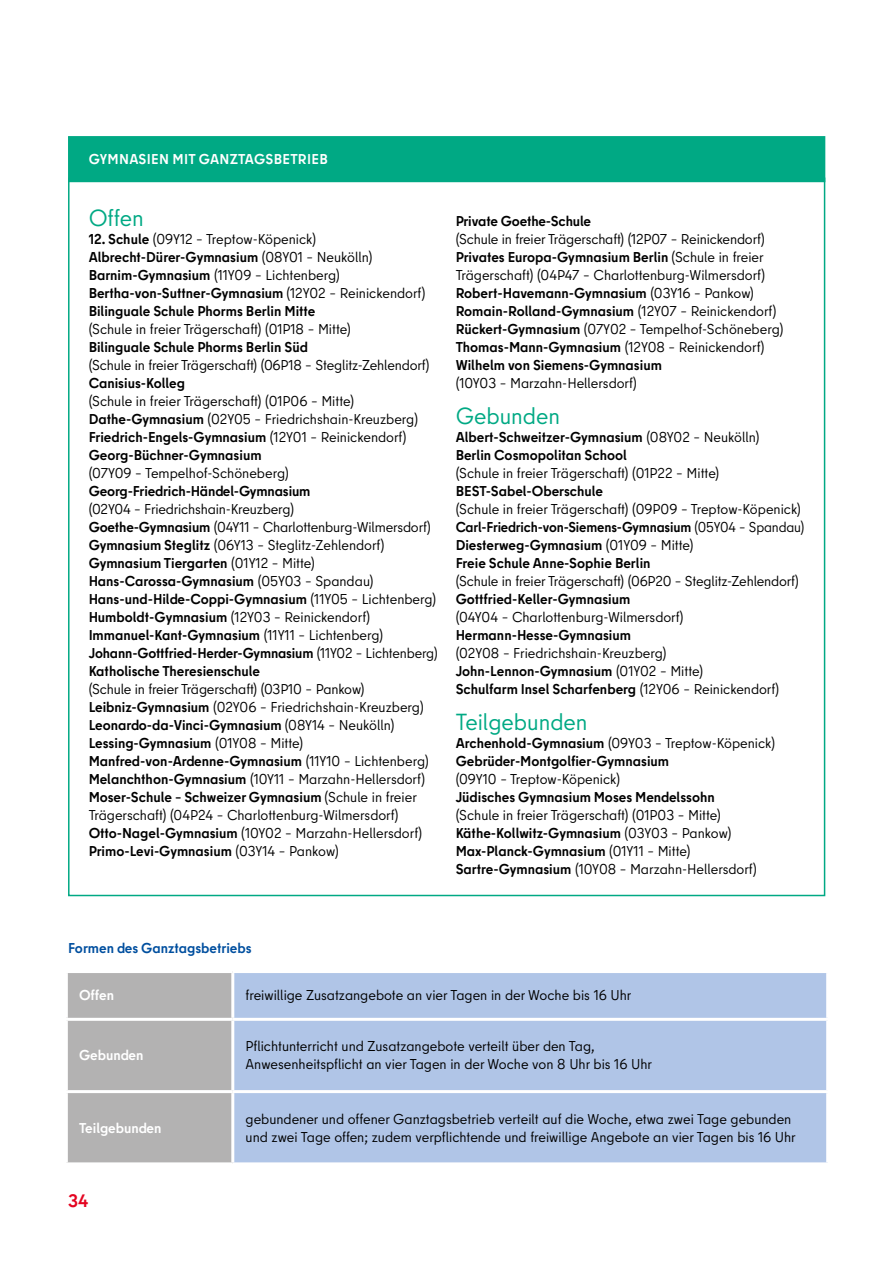
<style>
.page{position:relative;width:893px;height:1263px;background:#fff}
.page>*{position:absolute;margin:0;border:0;box-sizing:border-box;transform-origin:0 0}
.S3{font:23.25px "Berlin Type";color:#00a984}
.Fliesstext_9_5_14_pt{font:23.25px "Berlin Type";color:#00a984}
.Intro_15_5_pt{font:23.25px "Berlin Type";color:#00a984}
.Pagina_Rot{font:700 18px "Berlin Type";color:#e40521}
.Fliesstext_9_5_14_pt-2{font:14.25px/18px "Berlin Type";color:#000}
.Fliesstext_9_5_14_pt-3{font:700 14.25px/18px "Berlin Type";color:#000}
.Grafik_Beschriftung_8_pt_11_pt{font:14.25px/18px "Berlin Type";color:#000}
.S3-2{font:700 14.25px/18px "Berlin Type";color:#000}
.Copy_9_5_pt_Bold_Versal{font:700 14.25px "Berlin Type";letter-spacing:.02em;color:#fff}
.Bildunterschrift{font:700 14.25px "Berlin Type";color:#fff}
.Copy_9_5_pt_Bold_Versal-2{font:700 14.25px "Berlin Type";color:#004f9f}
.s1{font-weight:700}
.s2{font-weight:400}
</style>
<div class="page">
<div style="left:69px;top:137px;width:756px;height:44px;background:#00a984"></div>
<div style="left:68px;top:136px;width:757px;height:46px;border:2px solid #00a984"></div>
<div style="left:66px;top:971px;width:167px;height:48px;background:#b3b2b2"></div>
<div style="left:234px;top:973px;width:592px;height:189px;background:#b0c5e7"></div>
<div style="left:68px;top:1021px;width:163px;height:141px;background:#b3b2b2"></div>
<hr style="left:231px;top:973px;width:3px;height:45px;background:#fff">
<hr style="left:65px;top:970px;width:168px;height:3px;background:#fff">
<hr style="left:65px;top:973px;width:3px;height:45px;background:#fff">
<hr style="left:233px;top:1018px;width:596px;height:3px;background:#fff">
<hr style="left:233px;top:1090px;width:596px;height:3px;background:#fff">
<hr style="left:65px;top:1018px;width:168px;height:3px;background:#fff">
<hr style="left:65px;top:1090px;width:168px;height:3px;background:#fff">
<p class="Copy_9_5_pt_Bold_Versal" style="left:89px;top:149px;width:241px">GYMNASIEN MIT GANZTAGSBETRIEB</p>
<p class="Intro_15_5_pt" style="left:89px;top:204px;width:57px">Offen</p>
<p class="Fliesstext_9_5_14_pt-2" style="left:89px;top:230px;width:229px"><span class="s1">12. Schule</span> (09Y12 – Treptow-Köpenick)</p>
<p class="Fliesstext_9_5_14_pt-3" style="left:89px;top:248px;width:285px">Albrecht-Dürer-Gymnasium <span class="s2">(08Y01 – Neukölln)<br></span>Barnim-Gymnasium <span class="s2">(11Y09 – Lichtenberg)</span></p>
<p class="Fliesstext_9_5_14_pt-3" style="left:89px;top:284px;width:338px">Bertha-von-Suttner-Gymnasium <span class="s2">(12Y02 – Reinickendorf)</span></p>
<p class="Fliesstext_9_5_14_pt-3" style="left:89px;top:302px;width:228px">Bilinguale Schule Phorms Berlin Mitte</p>
<p class="Fliesstext_9_5_14_pt-2" style="left:89px;top:320px;width:264px">(Schule in freier Trägerschaft) (01P18 – Mitte)</p>
<p class="Fliesstext_9_5_14_pt-2" style="left:89px;top:338px;width:342px"><span class="s1">Bilinguale Schule Phorms Berlin Süd<br></span>(Schule in freier Trägerschaft) (06P18 – Steglitz-Zehlendorf)</p>
<p class="Fliesstext_9_5_14_pt-2" style="left:89px;top:374px;width:331px"><span class="s1">Canisius-Kolleg<br></span>(Schule in freier Trägerschaft) (01P06 – Mitte)<br><span class="s1">Dathe-Gymnasium</span> (02Y05 – Friedrichshain-Kreuzberg)</p>
<p class="Fliesstext_9_5_14_pt-3" style="left:89px;top:428px;width:319px">Friedrich-Engels-Gymnasium <span class="s2">(12Y01 – Reinickendorf)</span></p>
<p class="Fliesstext_9_5_14_pt-2" style="left:89px;top:446px;width:202px"><span class="s1">Georg-Büchner-Gymnasium </span>(07Y09 – Tempelhof-Schöneberg)</p>
<p class="Fliesstext_9_5_14_pt-3" style="left:89px;top:482px;width:223px">Georg-Friedrich-Händel-Gymnasium <span class="s2">(02Y04 – Friedrichshain-Kreuzberg)</span></p>
<p class="Fliesstext_9_5_14_pt-2" style="left:89px;top:518px;width:344px"><span class="s1">Goethe-Gymnasium</span> (04Y11 – Charlottenburg-Wilmersdorf)</p>
<p class="Fliesstext_9_5_14_pt-2" style="left:89px;top:536px;width:297px"><span class="s1">Gymnasium Steglitz</span> (06Y13 – Steglitz-Zehlendorf)</p>
<p class="Fliesstext_9_5_14_pt-3" style="left:89px;top:554px;width:228px">Gymnasium Tiergarten <span class="s2">(01Y12 – Mitte)</span></p>
<p class="Fliesstext_9_5_14_pt-3" style="left:89px;top:572px;width:286px">Hans-Carossa-Gymnasium <span class="s2">(05Y03 – Spandau)</span></p>
<p class="Fliesstext_9_5_14_pt-3" style="left:89px;top:590px;width:349px">Hans-und-Hilde-Coppi-Gymnasium <span class="s2">(11Y05 – Lichtenberg)</span></p>
<p class="Fliesstext_9_5_14_pt-2" style="left:89px;top:608px;width:283px"><span class="s1">Humboldt-Gymnasium</span> (12Y03 – Reinickendorf)</p>
<p class="Fliesstext_9_5_14_pt-3" style="left:89px;top:626px;width:296px">Immanuel-Kant-Gymnasium <span class="s2">(11Y11 – Lichtenberg)</span></p>
<p class="Fliesstext_9_5_14_pt-3" style="left:89px;top:644px;width:350px">Johann-Gottfried-Herder-Gymnasium <span class="s2">(11Y02 – Lichtenberg)</span></p>
<p class="Fliesstext_9_5_14_pt-2" style="left:89px;top:662px;width:336px"><span class="s1">Katholische Theresienschule<br></span>(Schule in freier Trägerschaft) (03P10 – Pankow)<br><span class="s1">Leibniz-Gymnasium</span> (02Y06 – Friedrichshain-Kreuzberg)</p>
<p class="Fliesstext_9_5_14_pt-3" style="left:89px;top:716px;width:307px">Leonardo-da-Vinci-Gymnasium <span class="s2">(08Y14 – Neukölln)</span></p>
<p class="Fliesstext_9_5_14_pt-3" style="left:89px;top:734px;width:216px">Lessing-Gymnasium <span class="s2">(01Y08 – Mitte)</span></p>
<p class="Fliesstext_9_5_14_pt-3" style="left:89px;top:752px;width:342px">Manfred-von-Ardenne-Gymnasium <span class="s2">(11Y10 – Lichtenberg)</span></p>
<p class="Fliesstext_9_5_14_pt-2" style="left:89px;top:770px;width:338px"><span class="s1">Melanchthon-Gymnasium</span> (10Y11 – Marzahn-Hellersdorf)</p>
<p class="Fliesstext_9_5_14_pt-2" style="left:89px;top:788px;width:335px"><span class="s1">Moser-Schule – Schweizer Gymnasium</span> (Schule in freier<br>Trägerschaft) (04P24 – Charlottenburg-Wilmersdorf)<br><span class="s1">Otto-Nagel-Gymnasium</span> (10Y02 – Marzahn-Hellersdorf)</p>
<p class="Fliesstext_9_5_14_pt-3" style="left:89px;top:842px;width:252px">Primo-Levi-Gymnasium <span class="s2">(03Y14 – Pankow)</span></p>
<p class="Fliesstext_9_5_14_pt-2" style="left:456px;top:212px;width:311px"><span class="s1">Private Goethe-Schule<br></span>(Schule in freier Trägerschaft) (12P07 – Reinickendorf)</p>
<p class="Fliesstext_9_5_14_pt-2" style="left:456px;top:248px;width:311px;text-align:justify"><span class="s1">Privates Europa-Gymnasium Berlin</span> (Schule in freier Trägerschaft) (04P47 – Charlottenburg-Wilmersdorf)<br><span class="s1">Robert-Havemann-Gymnasium</span> (03Y16 – Pankow)</p>
<p class="Fliesstext_9_5_14_pt-3" style="left:456px;top:302px;width:322px">Romain-Rolland-Gymnasium <span class="s2">(12Y07 – Reinickendorf)</span></p>
<p class="Fliesstext_9_5_14_pt-2" style="left:456px;top:320px;width:329px"><span class="s1">Rückert-Gymnasium</span> (07Y02 – Tempelhof-Schöneberg)</p>
<p class="Fliesstext_9_5_14_pt-3" style="left:456px;top:338px;width:310px">Thomas-Mann-Gymnasium <span class="s2">(12Y08 – Reinickendorf)</span></p>
<p class="Fliesstext_9_5_14_pt-3" style="left:456px;top:356px;width:208px">Wilhelm von Siemens-Gymnasium <span class="s2">(10Y03 – Marzahn-Hellersdorf)</span></p>
<p class="Fliesstext_9_5_14_pt" style="left:456px;top:402px;width:106px">Gebunden</p>
<p class="Fliesstext_9_5_14_pt-3" style="left:456px;top:428px;width:305px">Albert-Schweitzer-Gymnasium <span class="s2">(08Y02 – Neukölln)</span></p>
<p class="Fliesstext_9_5_14_pt-2" style="left:456px;top:446px;width:265px"><span class="s1">Berlin Cosmopolitan School<br></span>(Schule in freier Trägerschaft) (01P22 – Mitte)</p>
<p class="Fliesstext_9_5_14_pt-2" style="left:456px;top:482px;width:347px"><span class="s1">BEST-Sabel-Oberschule<br></span>(Schule in freier Trägerschaft) (09P09 – Treptow-Köpenick)</p>
<p class="Fliesstext_9_5_14_pt-3" style="left:456px;top:518px;width:350px">Carl-Friedrich-von-Siemens-Gymnasium <span class="s2">(05Y04 – Spandau)</span></p>
<p class="Fliesstext_9_5_14_pt-3" style="left:456px;top:536px;width:239px">Diesterweg-Gymnasium <span class="s2">(01Y09 – Mitte)</span></p>
<p class="Fliesstext_9_5_14_pt-2" style="left:456px;top:554px;width:345px"><span class="s1">Freie Schule Anne-Sophie Berlin<br></span>(Schule in freier Trägerschaft) (06P20 – Steglitz-Zehlendorf)<br><span class="s1">Gottfried-Keller-Gymnasium<br></span>(04Y04 – Charlottenburg-Wilmersdorf)</p>
<p class="Fliesstext_9_5_14_pt-2" style="left:456px;top:626px;width:212px"><span class="s1">Hermann-Hesse-Gymnasium </span>(02Y08 – Friedrichshain-Kreuzberg)</p>
<p class="Fliesstext_9_5_14_pt-3" style="left:456px;top:662px;width:249px">John-Lennon-Gymnasium <span class="s2">(01Y02 – Mitte)</span></p>
<p class="Fliesstext_9_5_14_pt-3" style="left:456px;top:680px;width:325px">Schulfarm Insel Scharfenberg <span class="s2">(12Y06 – Reinickendorf)</span></p>
<p class="S3" style="left:456px;top:708px;width:133px">Teilgebunden</p>
<p class="S3-2" style="left:456px;top:734px;width:321px">Archenhold-Gymnasium <span class="s2">(09Y03 – Treptow-Köpenick)<br></span>Gebrüder-Montgolfier-Gymnasium<br><span class="s2">(09Y10 – Treptow-Köpenick)<br></span>Jüdisches Gymnasium Moses Mendelssohn<br><span class="s2">(Schule in freier Trägerschaft) (01P03 – Mitte)<br></span>Käthe-Kollwitz-Gymnasium <span class="s2">(03Y03 – Pankow)<br></span>Max-Planck-Gymnasium <span class="s2">(01Y11 – Mitte)<br></span>Sartre-Gymnasium <span class="s2">(10Y08 – Marzahn-Hellersdorf)</span></p>
<p class="Copy_9_5_pt_Bold_Versal-2" style="left:68px;top:938px;width:185px">Formen des Ganztagsbetriebs</p>
<p class="Bildunterschrift" style="left:79px;top:986px;width:37px">Offen</p>
<p class="Grafik_Beschriftung_8_pt_11_pt" style="left:246px;top:986px;width:387px">freiwillige Zusatzangebote an vier Tagen in der Woche bis 16 Uhr</p>
<p class="Bildunterschrift" style="left:79px;top:1046px;width:66px">Gebunden</p>
<p class="Grafik_Beschriftung_8_pt_11_pt" style="left:246px;top:1037px;width:351px">Pflichtunterricht und Zusatzangebote verteilt über den Tag,</p>
<p class="Grafik_Beschriftung_8_pt_11_pt" style="left:246px;top:1055px;width:408px">Anwesenheitspflicht an vier Tagen in der Woche von 8 Uhr bis 16 Uhr</p>
<p class="Bildunterschrift" style="left:79px;top:1118px;width:84px">Teilgebunden</p>
<p class="Grafik_Beschriftung_8_pt_11_pt" style="left:246px;top:1110px;width:552px">gebundener und offener Ganztagsbetrieb verteilt auf die Woche, etwa zwei Tage gebunden und zwei Tage offen; zudem verpflichtende und freiwillige Angebote an vier Tagen bis 16 Uhr</p>
<p class="Pagina_Rot" style="left:68px;top:1189px;width:22px">34</p>
</div>
